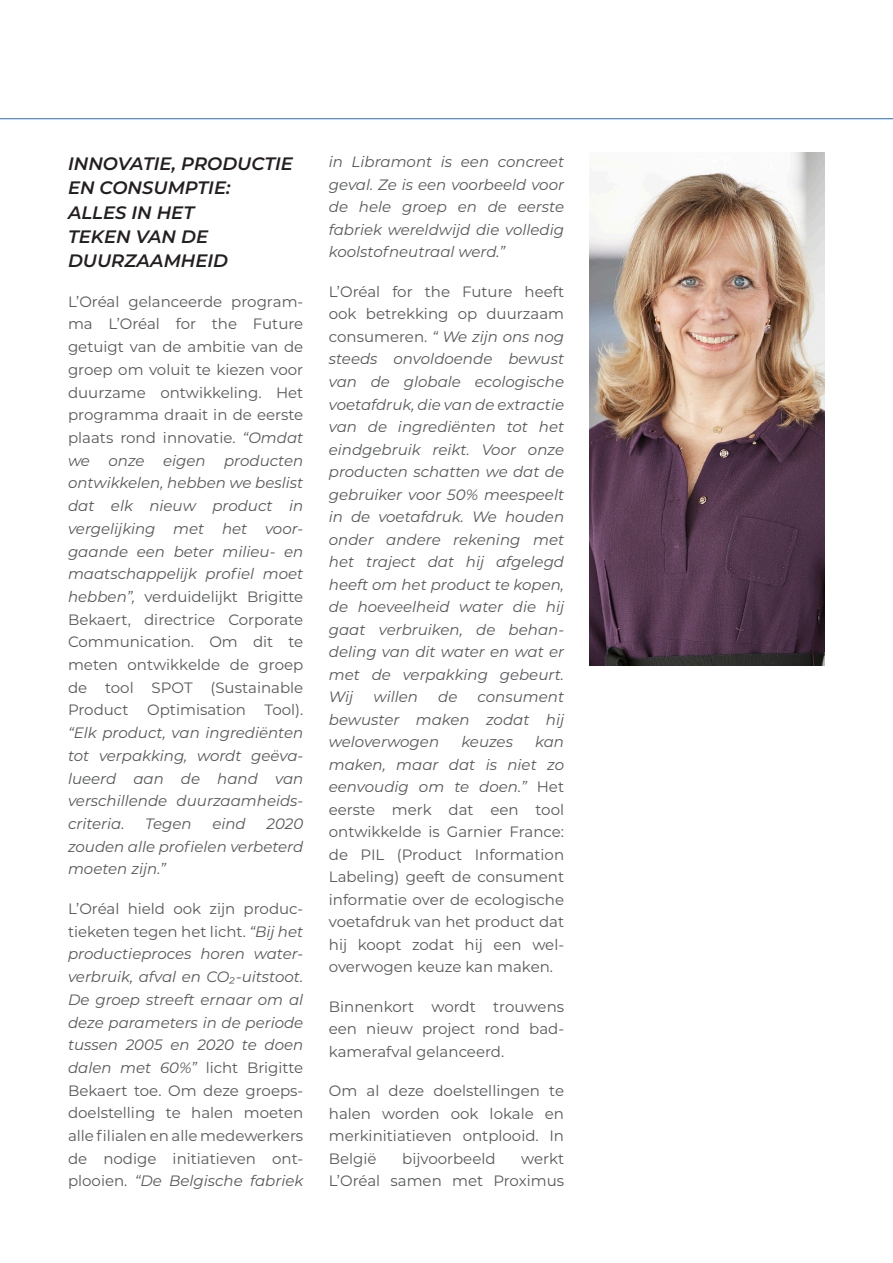
<style>
.page{position:relative;width:893px;height:1263px;background:#fff}
.page>*{position:absolute;margin:0;border:0;box-sizing:border-box;transform-origin:0 0}
.t1{font:italic 600 18px/24.2px "Montserrat";color:#231f20}
.t2{font:15px/22.6px "Montserrat";color:#57585a;text-align:justify}
.t3{font:italic 15px/22.5px "Montserrat";color:#57585a;text-align:justify}
.s1{font-style:italic}
.s2{font-style:normal}
</style>
<div class="page">
<img style="left:590px;top:153px;width:235px;height:512px">
<hr style="left:0;top:118px;width:893px;height:1px;background:#2b6cb1">
<p class="t1" style="left:68px;top:151px;width:226px">INNOVATIE, PRODUCTIE<br>EN CONSUMPTIE:<br>ALLES IN HET<br>TEKEN VAN DE<br>DUURZAAMHEID</p>
<p class="t2" style="left:68px;top:290px;width:237px">L’Oréal gelanceerde program&shy;ma L’Oréal for the Future getuigt van de ambitie van de groep om voluit te kiezen voor duurzame ontwikkeling. Het programma draait in de eerste plaats rond innovatie. <span class="s1">“Omdat we onze eigen producten ontwikkelen, hebben we beslist dat elk nieuw product in vergelijking met het voor&shy;gaande een beter milieu- en maatschappelijk profiel moet hebben”,</span> verduidelijkt Brigitte Bekaert, directrice Corporate Communication. Om dit te meten ontwikkelde de groep de tool SPOT (Sustainable Product Optimisation Tool). <span class="s1">“Elk product, van ingrediënten tot verpakking, wordt geëva&shy;lueerd aan de hand van verschillende duurzaamheids&shy;criteria.</span></p>
<p class="t3" style="left:145px;top:812px;width:48px">Tegen</p>
<p class="t3" style="left:212px;top:812px;width:35px">eind</p>
<p class="t3" style="left:68px;top:812px;width:237px;text-indent:199px">2020 zouden alle profielen verbeterd moeten zijn.”</p>
<p class="t2" style="left:68px;top:897px;width:237px">L’Oréal hield ook zijn produc&shy;tieketen tegen het licht. <span class="s1">“Bij het productieproces horen water&shy;verbruik, afval en CO₂-uitstoot.<br>De groep streeft ernaar om al deze parameters in de periode tussen 2005 en 2020 te doen dalen met 60%”</span> licht Brigitte Bekaert toe. Om deze groeps&shy;doelstelling te halen moeten alle filialen en alle medewerkers de nodige initiatieven ont&shy;plooien. <span class="s1">“De Belgische fabriek</span></p>
<p class="t3" style="left:329px;top:150px;width:237px">in Libramont is een concreet geval. Ze is een voorbeeld voor de hele groep en de eerste fabriek wereldwijd die volledig koolstofneutraal werd.”</p>
<p class="t3" style="left:329px;top:280px;width:237px"><span class="s2">L’Oréal for the Future heeft ook betrekking op duurzaam consumeren.</span> “ We zijn ons nog steeds onvoldoende bewust van de globale ecologische voetafdruk, die van de extractie van de ingrediënten tot het eindgebruik reikt. Voor onze producten schatten we dat de gebruiker voor 50% meespeelt in de voetafdruk. We houden onder andere rekening met het traject dat hij afgelegd heeft om het product te kopen, de hoeveelheid water die hij gaat verbruiken, de behan&shy;deling van dit water en wat er met de verpakking gebeurt.<br>Wij</p>
<p class="t3" style="left:374px;top:685px;width:46px">willen</p>
<p class="t3" style="left:438px;top:685px;width:21px">de</p>
<p class="t3" style="left:329px;top:685px;width:237px;text-indent:149px">consument bewuster maken zodat hij weloverwogen</p>
<p class="t2" style="left:329px;top:730px;width:237px;text-indent:206px"><span class="s1">kan maken, maar dat is niet zo eenvoudig om te doen.”</span> Het eerste merk dat een tool ontwikkelde is Garnier France: de PIL (Product Information Labeling) geeft de consument informatie over de ecologische voetafdruk van het product dat hij koopt zodat hij een wel&shy;overwogen keuze kan maken.</p>
<p class="t2" style="left:329px;top:995px;width:237px">Binnenkort wordt trouwens een nieuw project rond bad&shy;kamerafval gelanceerd.</p>
<p class="t2" style="left:329px;top:1079px;width:237px">Om al deze doelstellingen te halen worden ook lokale en merkinitiatieven ontplooid. In België</p>
<p class="t3" style="left:461px;top:730px;width:53px">keuzes</p>
<p class="t2" style="left:329px;top:1147px;width:237px;text-align:right">werkt<br>L’Oréal samen met Proximus</p>
<p class="t2" style="left:402px;top:1147px;width:95px">bijvoorbeeld</p>
</div>
